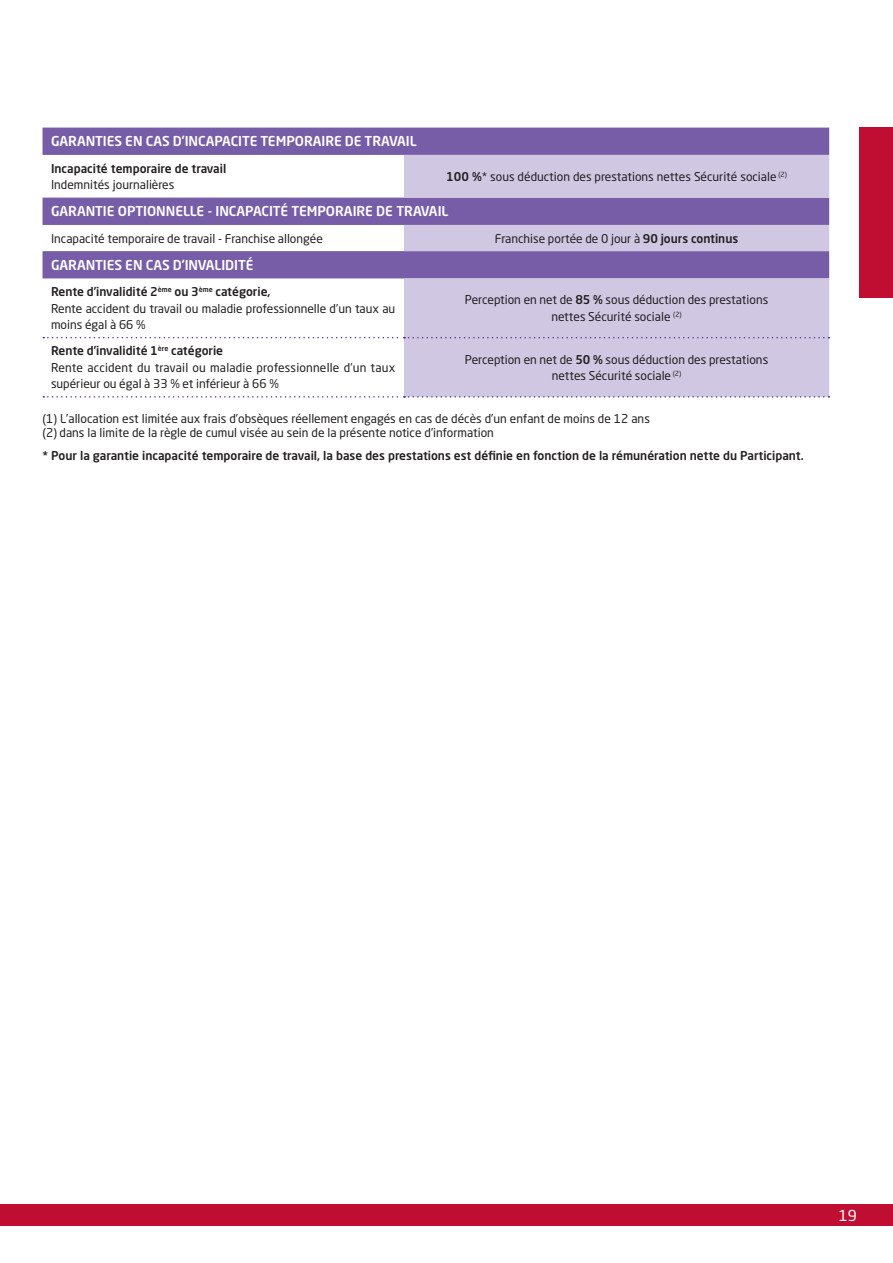
<style>
.page{position:relative;width:893px;height:1263px;background:#fff}
.page>*{position:absolute;margin:0;border:0;box-sizing:border-box;transform-origin:0 0}
.t1{font:15px "Neo Sans Std";color:#fff}
.t2{font:500 13.5px "Neo Sans Std";color:#fff}
.t3{font:12px/16.5px "Neo Sans Std";color:#231f20}
.t4{font:500 12px "Neo Sans Std";color:#231f20}
.s1{font-weight:500}
</style>
<div class="page">
<div style="left:859px;top:128px;width:34px;height:170px;background:#c00d32"></div>
<div style="left:0;top:1204px;width:893px;height:22px;background:#c00d32"></div>
<svg style="left:43px;top:128px;width:786px;height:150px;fill:#775da7"></svg>
<svg style="left:404px;top:155px;width:425px;height:241px;background:#bcafd5"></svg>
<svg style="left:43px;top:337px;width:786px;height:1px"></svg>
<svg style="left:43px;top:396px;width:786px;height:2px"></svg>
<p class="t2" style="left:51px;top:133px;width:367px">GARANTIES EN CAS D’INCAPACITE TEMPORAIRE DE TRAVAIL</p>
<p class="t4" style="left:51px;top:161px;width:177px">Incapacité temporaire de travail</p>
<p class="t3" style="left:51px;top:176px;width:125px">Indemnités journalières</p>
<p class="t3" style="left:446px;top:168px;width:342px"><span class="s1">100 %</span>* sous déduction des prestations nettes Sécurité sociale <sup>(2)</sup></p>
<p class="t2" style="left:51px;top:203px;width:399px">GARANTIE OPTIONNELLE - INCAPACITÉ TEMPORAIRE DE TRAVAIL</p>
<p class="t3" style="left:51px;top:230px;width:273px">Incapacité temporaire de travail - Franchise allongée</p>
<p class="t3" style="left:495px;top:230px;width:245px">Franchise portée de 0 jour à <span class="s1">90 jours continus</span></p>
<p class="t2" style="left:51px;top:256px;width:204px">GARANTIES EN CAS D’INVALIDITÉ</p>
<p class="t3" style="left:51px;top:283px;width:346px"><span class="s1">Rente d’invalidité 2</span><sup>ème</sup> <span class="s1">ou 3</span><sup>ème</sup> <span class="s1">catégorie,<br></span>Rente accident du travail ou maladie professionnelle d’un taux au moins égal à 66 %</p>
<p class="t3" style="left:465px;top:292px;width:305px;text-align:center">Perception en net de <span class="s1">85 %</span> sous déduction des prestations nettes Sécurité sociale <sup>(2)</sup></p>
<p class="t3" style="left:51px;top:342px;width:346px"><span class="s1">Rente d’invalidité 1</span><sup>ère</sup> <span class="s1">catégorie<br></span>Rente accident du travail ou maladie professionnelle d’un taux supérieur ou égal à 33 % et inférieur à 66 %</p>
<p class="t3" style="left:465px;top:351px;width:305px;text-align:center">Perception en net de <span class="s1">50 %</span> sous déduction des prestations nettes Sécurité sociale <sup>(2)</sup></p>
<p class="t3" style="left:43px;top:411px;width:609px;line-height:14.4px">(1) L’allocation est limitée aux frais d’obsèques réellement engagés en cas de décès d’un enfant de moins de 12 ans (2) dans la limite de la règle de cumul visée au sein de la présente notice d’information</p>
<p class="t4" style="left:43px;top:448px;width:763px">* Pour la garantie incapacité temporaire de travail, la base des prestations est définie en fonction de la rémunération nette du Participant.</p>
<p class="t1" style="left:839px;top:1206px;width:20px">19</p>
</div>
